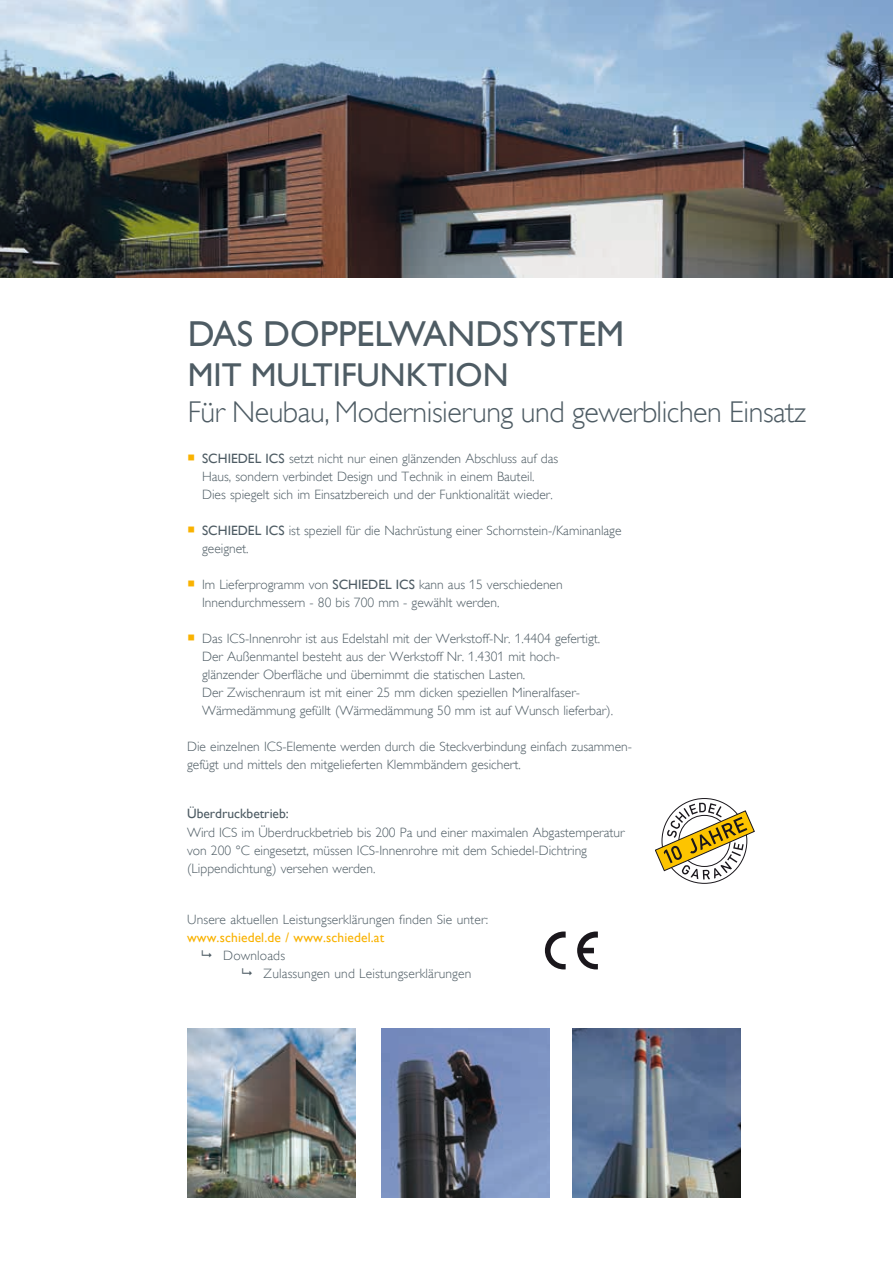
<style>
.page{position:relative;width:893px;height:1263px;background:#fff}
.page>*{position:absolute;margin:0;border:0;box-sizing:border-box;transform-origin:0 0}
.t1{font:36px "Gill Alt One";color:#4e5c64}
.t2{font:33px "Gill Alt One";color:#4e5c64}
.t3{font:300 30px "Gill Alt One";letter-spacing:-.015em;color:#4e5c64}
.t4{font:300 13.5px/18px "Gill Alt One";color:#4e5c64}
.t5{font:13.5px "Gill Alt One";letter-spacing:.01em;color:#f9b200}
.t6{font:13.5px "Gill Alt One";color:#4e5c64}
.s1{color:#f9b200}
.s2{font-weight:400}
</style>
<div class="page">
<svg style="left:655px;top:798px;width:99px;height:85px"></svg>
<img style="left:187px;top:1029px;width:169px;height:168px">
<img style="left:572px;top:1029px;width:169px;height:168px">
<img style="left:382px;top:1029px;width:167px;height:168px">
<svg style="left:545px;top:931px;width:21px;height:38px"></svg>
<svg style="left:577px;top:931px;width:21px;height:38px"></svg>
<img style="left:0;top:0;width:893px;height:278px">
<h1 class="t1" style="left:188px;top:313px;width:438px">DAS DOPPELWANDSYSTEM</h1>
<h2 class="t2" style="left:188px;top:355px;width:322px">MIT MULTIFUNKTION</h2>
<h3 class="t3" style="left:188px;top:394px;width:620px">Für Neubau, Modernisierung und gewerblichen Einsatz</h3>
<p class="t4" style="left:202px;top:449px;width:358px;text-indent:-15px"><span class="s1">○</span> <span class="s2">SCHIEDEL ICS</span> setzt nicht nur einen glänzenden Abschluss auf das<br>Haus, sondern verbindet Design und Technik in einem Bauteil.<br>Dies spiegelt sich im Einsatzbereich und der Funktionalität wieder.</p>
<p class="t4" style="left:202px;top:521px;width:421px;text-indent:-15px"><span class="s1">○</span> <span class="s2">SCHIEDEL ICS</span> ist speziell für die Nachrüstung einer Schornstein-/Kaminanlage geeignet.</p>
<p class="t4" style="left:202px;top:575px;width:362px;text-indent:-15px"><span class="s1">○</span> Im Lieferprogramm von <span class="s2">SCHIEDEL ICS</span> kann aus 15 verschiedenen<br>Innendurchmessern - 80 bis 700 mm - gewählt werden.</p>
<p class="t4" style="left:202px;top:629px;width:413px;text-indent:-15px"><span class="s1">○</span> Das ICS-Innenrohr ist aus Edelstahl mit der Werkstoff-Nr. 1.4404 gefertigt.<br>Der Außenmantel besteht aus der Werkstoff Nr. 1.4301 mit hoch&shy;glänzender Oberfläche und übernimmt die statischen Lasten.<br>Der Zwischenraum ist mit einer 25 mm dicken speziellen Mineralfaser-Wärmedämmung gefüllt (Wärmedämmung 50 mm ist auf Wunsch lieferbar).</p>
<p class="t4" style="left:187px;top:737px;width:446px">Die einzelnen ICS-Elemente werden durch die Steckverbindung einfach zusammen&shy;gefügt und mittels den mitgelieferten Klemmbändern gesichert.</p>
<p class="t6" style="left:187px;top:805px;width:103px">Überdruckbetrieb:</p>
<p class="t4" style="left:187px;top:823px;width:439px">Wird ICS im Überdruckbetrieb bis 200 Pa und einer maximalen Abgastemperatur von 200 °C eingesetzt, müssen ICS-Innenrohre mit dem Schiedel-Dichtring (Lippendichtung) versehen werden.</p>
<p class="t4" style="left:187px;top:910px;width:302px">Unsere aktuellen Leistungserklärungen finden Sie unter:</p>
<p class="t5" style="left:187px;top:930px;width:199px">www.schiedel.de / www.schiedel.at</p>
<p class="t4" style="left:264px;top:946px;width:209px;text-indent:-40px">Downloads<br>Zulassungen und Leistungserklärungen</p>
</div>
